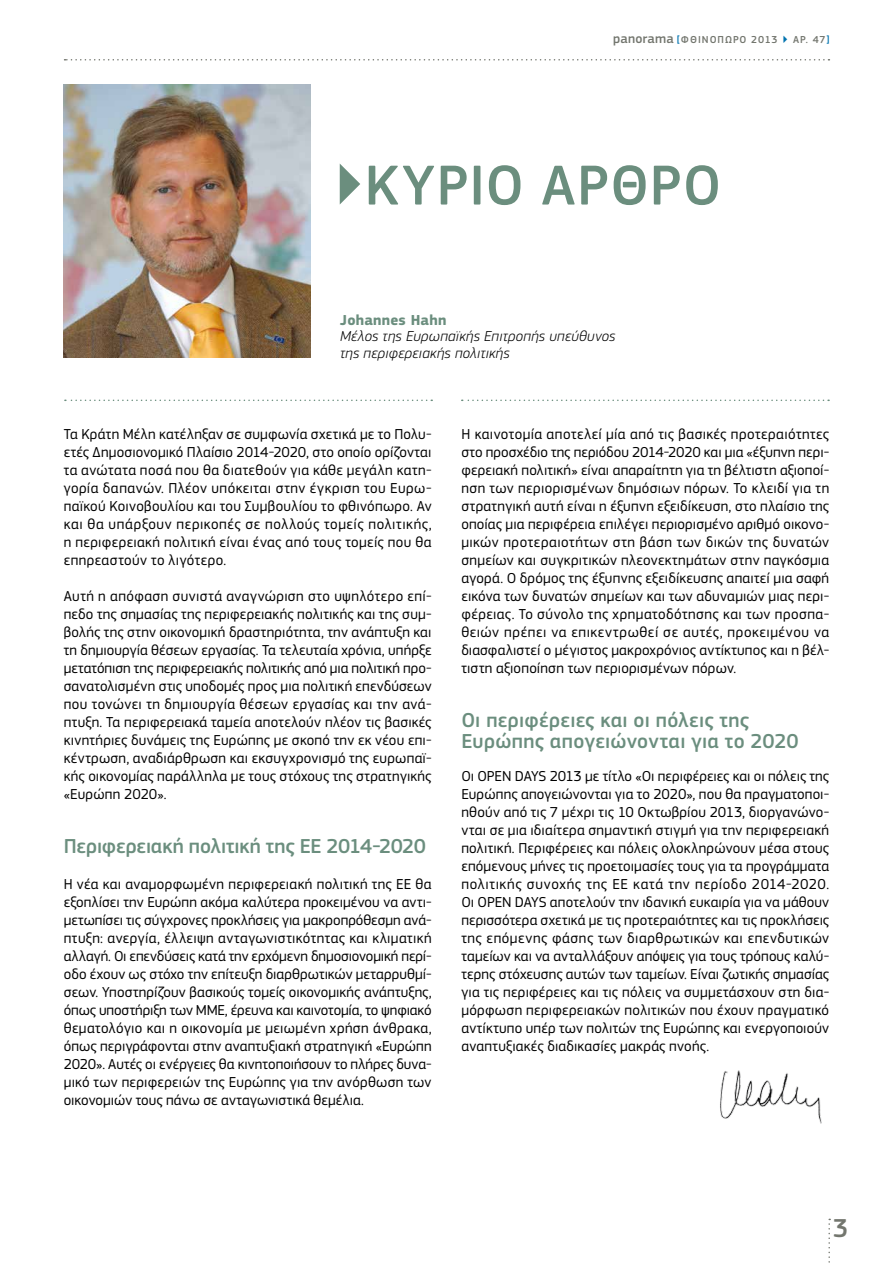
<style>
.page{position:relative;width:893px;height:1263px;background:#fff}
.page>*{position:absolute;margin:0;border:0;box-sizing:border-box;transform-origin:0 0}
.t1{font:500 58.5px "EC Square Sans Pro";letter-spacing:.025em;color:#6b8e7e}
.t2{font:500 27px "EC Square Sans Pro";color:#73766e}
.t3{font:500 21px/21px "EC Square Sans Pro";letter-spacing:.005em;color:#6b8e7e}
.t4{font:15px/18px "EC Square Sans Pro";letter-spacing:.015em;color:#000;text-align:justify}
.t5{font:italic 300 15px/16.5px "PF Square Sans Pro";letter-spacing:.015em;color:#000}
.t6{font:700 15px "EC Square Sans Pro";letter-spacing:.015em;color:#6b8e7e}
.t7{font:500 10.5px "EC Square Sans Pro";letter-spacing:.095em;color:#73766e}
.s1{font-size:13.5px}
.s2{color:#0073af}
</style>
<div class="page">
<img style="left:64px;top:85px;width:247px;height:273px">
<img style="left:720px;top:1070px;width:102px;height:54px">
<svg style="left:65px;top:400px;width:367px;height:1px"></svg>
<svg style="left:462px;top:400px;width:367px;height:1px"></svg>
<svg style="left:828px;top:1219px;width:2px;height:44px"></svg>
<svg style="left:65px;top:59px;width:764px;height:2px"></svg>
<p class="t7" style="left:613px;top:33px;width:217px"><span class="s1">panorama</span> <span class="s2">[</span>ΦΘΙΝΌΠΩΡΟ 2013 <span class="s2">▶</span> AP. 47<span class="s2">]</span></p>
<h1 class="t1" style="left:332px;top:151px;width:384px">▶ΚΥΡΙΟ ΑΡΘΡΟ</h1>
<p class="t6" style="left:340px;top:311px;width:108px">Johannes Hahn</p>
<p class="t5" style="left:340px;top:328px;width:277px">Μέλος της Eυρωπαϊκής Επιτροπής υπεύθυνος της περιφερειακής πολιτικής</p>
<p class="t4" style="left:64px;top:425px;width:369px">Τα Κράτη Μέλη κατέληξαν σε συμφωνία σχετικά με το Πολυ&shy;ετές Δημοσιονομικό Πλαίσιο 2014-2020, στο οποίο ορίζονται τα ανώτατα ποσά που θα διατεθούν για κάθε μεγάλη κατη&shy;γορία δαπανών. Πλέον υπόκειται στην έγκριση του Ευρω&shy;παϊκού Κοινοβουλίου και του Συμβουλίου το φθινόπωρο. Αν και θα υπάρξουν περικοπές σε πολλούς τομείς πολιτικής, η περιφερειακή πολιτική είναι ένας από τους τομείς που θα επηρεαστούν το λιγότερο.</p>
<p class="t4" style="left:64px;top:587px;width:369px">Αυτή η απόφαση συνιστά αναγνώριση στο υψηλότερο επί&shy;πεδο της σημασίας της περιφερειακής πολιτικής και της συμ&shy;βολής της στην οικονομική δραστηριότητα, την ανάπτυξη και τη δημιουργία θέσεων εργασίας. Τα τελευταία χρόνια, υπήρξε μετατόπιση της περιφερειακής πολιτικής από μια πολιτική προ&shy;σανατολισμένη στις υποδομές προς μια πολιτική επενδύσεων που τονώνει τη δημιουργία θέσεων εργασίας και την ανά&shy;πτυξη. Τα περιφερειακά ταμεία αποτελούν πλέον τις βασικές κινητήριες δυνάμεις της Ευρώπης με σκοπό την εκ νέου επι&shy;κέντρωση, αναδιάρθρωση και εκσυγχρονισμό της ευρωπαϊ&shy;κής οικονομίας παράλληλα με τους στόχους της στρατηγικής «Ευρώπη 2020».</p>
<h3 class="t3" style="left:64px;top:836px;width:364px">Περιφερειακή πολιτική της ΕΕ 2014-2020</h3>
<p class="t4" style="left:64px;top:875px;width:369px">Η νέα και αναμορφωμένη περιφερειακή πολιτική της ΕΕ θα εξοπλίσει την Ευρώπη ακόμα καλύτερα προκειμένου να αντι&shy;μετωπίσει τις σύγχρονες προκλήσεις για μακροπρόθεσμη ανά&shy;πτυξη: ανεργία, έλλειψη ανταγωνιστικότητας και κλιματική αλλαγή. Οι επενδύσεις κατά την ερχόμενη δημοσιονομική περί&shy;οδο έχουν ως στόχο την επίτευξη διαρθρωτικών μεταρρυθμί&shy;σεων. Υποστηρίζουν βασικούς τομείς οικονομικής ανάπτυξης, όπως υποστήριξη των ΜΜΕ, έρευνα και καινοτομία, το ψηφιακό θεματολόγιο και η οικονομία με μειωμένη χρήση άνθρακα, όπως περιγράφονται στην αναπτυξιακή στρατηγική «Ευρώπη 2020». Αυτές οι ενέργειες θα κινητοποιήσουν το πλήρες δυνα&shy;μικό των περιφερειών της Ευρώπης για την ανόρθωση των οικονομιών τους πάνω σε ανταγωνιστικά θεμέλια.</p>
<p class="t4" style="left:461px;top:425px;width:369px">Η καινοτομία αποτελεί μία από τις βασικές προτεραιότητες στο προσχέδιο της περιόδου 2014-2020 και μια «έξυπνη περι&shy;φερειακή πολιτική» είναι απαραίτητη για τη βέλτιστη αξιοποί&shy;ηση των περιορισμένων δημόσιων πόρων. Το κλειδί για τη στρατηγική αυτή είναι η έξυπνη εξειδίκευση, στο πλαίσιο της οποίας μια περιφέρεια επιλέγει περιορισμένο αριθμό οικονο&shy;μικών προτεραιοτήτων στη βάση των δικών της δυνατών σημείων και συγκριτικών πλεονεκτημάτων στην παγκόσμια αγορά. Ο δρόμος της έξυπνης εξειδίκευσης απαιτεί μια σαφή εικόνα των δυνατών σημείων και των αδυναμιών μιας περι&shy;φέρειας. Το σύνολο της χρηματοδότησης και των προσπα&shy;θειών πρέπει να επικεντρωθεί σε αυτές, προκειμένου να διασφαλιστεί ο μέγιστος μακροχρόνιος αντίκτυπος και η βέλ&shy;τιστη αξιοποίηση των περιορισμένων πόρων.</p>
<h3 class="t3" style="left:461px;top:710px;width:339px">Οι περιφέρειες και οι πόλεις της<br>Ευρώπης απογειώνονται για το 2020</h3>
<p class="t4" style="left:461px;top:767px;width:369px">Οι OPEN DAYS 2013 με τίτλο «Οι περιφέρειες και οι πόλεις της Ευρώπης απογειώνονται για το 2020», που θα πραγματοποι&shy;ηθούν από τις 7 μέχρι τις 10 Οκτωβρίου 2013, διοργανώνο&shy;νται σε μια ιδιαίτερα σημαντική στιγμή για την περιφερειακή πολιτική. Περιφέρειες και πόλεις ολοκληρώνουν μέσα στους επόμενους μήνες τις προετοιμασίες τους για τα προγράμματα πολιτικής συνοχής της ΕΕ κατά την περίοδο 2014-2020.<br>Οι OPEN DAYS αποτελούν την ιδανική ευκαιρία για να μάθουν περισσότερα σχετικά με τις προτεραιότητες και τις προκλήσεις της επόμενης φάσης των διαρθρωτικών και επενδυτικών ταμείων και να ανταλλάξουν απόψεις για τους τρόπους καλύ&shy;τερης στόχευσης αυτών των ταμείων. Είναι ζωτικής σημασίας για τις περιφέρειες και τις πόλεις να συμμετάσχουν στη δια&shy;μόρφωση περιφερειακών πολιτικών που έχουν πραγματικό αντίκτυπο υπέρ των πολιτών της Ευρώπης και ενεργοποιούν αναπτυξιακές διαδικασίες μακράς πνοής.</p>
<h2 class="t2" style="left:833px;top:1212px;width:17px">3</h2>
</div>
